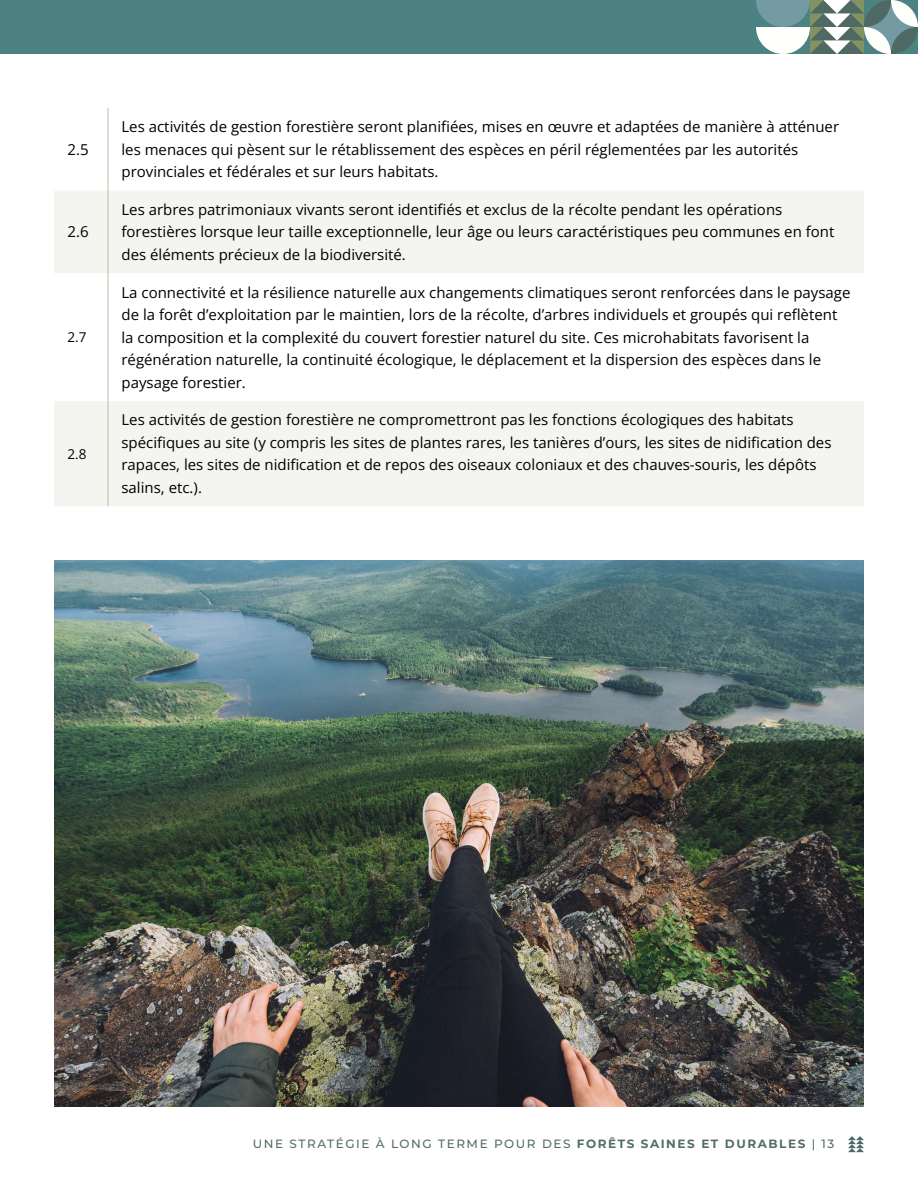
<style>
.page{position:relative;width:918px;height:1188px;background:#fff}
.page>*{position:absolute;margin:0;border:0;box-sizing:border-box;transform-origin:0 0}
.t1{font:15px/22.5px "Open Sans";color:#000}
.t2{font:13.5px "Open Sans";color:#000}
.t3{font:500 12px "Montserrat";letter-spacing:.13em;color:#536d69}
.s1{font-weight:700}
</style>
<div class="page">
<div style="left:54px;top:191px;width:810px;height:315px;background:#f4f4f0"></div>
<svg style="left:54px;top:273px;width:810px;height:128px"></svg>
<hr style="left:108px;top:108px;width:1px;height:83px;background:#b9bea3">
<hr style="left:108px;top:191px;width:1px;height:82px;background:#b9bea3">
<hr style="left:108px;top:273px;width:1px;height:128px;background:#b9bea3">
<hr style="left:108px;top:401px;width:1px;height:105px;background:#b9bea3">
<img style="left:54px;top:560px;width:810px;height:547px">
<div style="left:0;top:0;width:918px;height:54px;background:#4c8282"></div>
<svg style="left:756px;top:0;width:162px;height:54px;background:#90a8a3"></svg>
<svg style="left:848px;top:1136px;width:16px;height:16px"></svg>
<p class="t1" style="left:68px;top:138px;width:23px">2.5</p>
<p class="t1" style="left:68px;top:220px;width:23px">2.6</p>
<p class="t2" style="left:68px;top:328px;width:20px">2.7</p>
<p class="t2" style="left:68px;top:444px;width:20px">2.8</p>
<p class="t1" style="left:122px;top:115px;width:719px">Les activités de gestion forestière seront planifiées, mises en œuvre et adaptées de manière à atténuer les menaces qui pèsent sur le rétablissement des espèces en péril réglementées par les autorités provinciales et fédérales et sur leurs habitats.</p>
<p class="t1" style="left:122px;top:198px;width:714px">Les arbres patrimoniaux vivants seront identifiés et exclus de la récolte pendant les opérations forestières lorsque leur taille exceptionnelle, leur âge ou leurs caractéristiques peu communes en font des éléments précieux de la biodiversité.</p>
<p class="t1" style="left:122px;top:281px;width:730px">La connectivité et la résilience naturelle aux changements climatiques seront renforcées dans le paysage de la forêt d’exploitation par le maintien, lors de la récolte, d’arbres individuels et groupés qui reflètent la composition et la complexité du couvert forestier naturel du site. Ces microhabitats favorisent la régénération naturelle, la continuité écologique, le déplacement et la dispersion des espèces dans le paysage forestier.</p>
<p class="t1" style="left:122px;top:408px;width:712px">Les activités de gestion forestière ne compromettront pas les fonctions écologiques des habitats spécifiques au site (y compris les sites de plantes rares, les tanières d’ours, les sites de nidification des rapaces, les sites de nidification et de repos des oiseaux coloniaux et des chauves-souris, les dépôts salins, etc.).</p>
<p class="t3" style="left:253px;top:1135px;width:583px">UNE STRATÉGIE À LONG TERME POUR DES <span class="s1">FORÊTS SAINES ET DURABLES</span> | 13</p>
</div>
